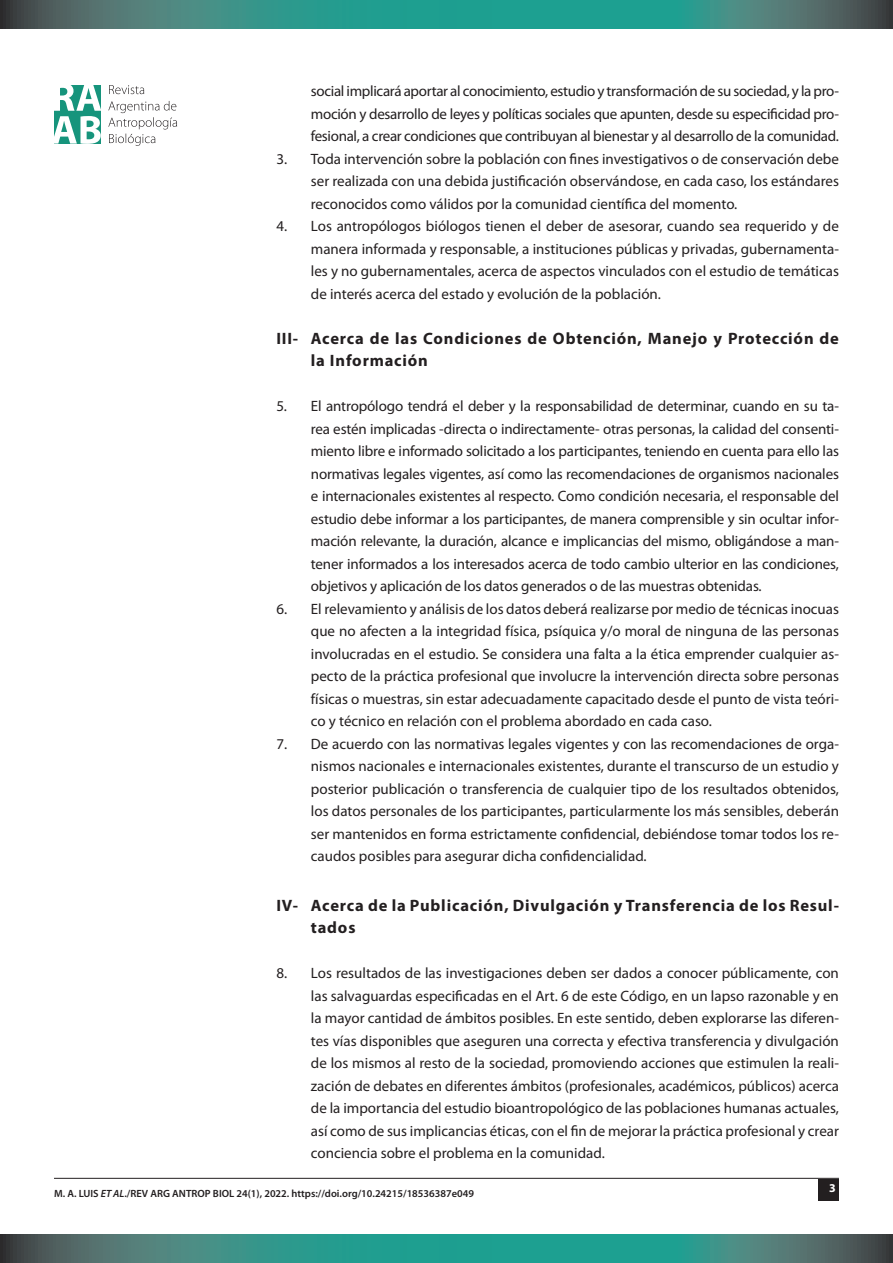
<style>
.page{position:relative;width:893px;height:1263px;background:#fff}
.page>*{position:absolute;margin:0;border:0;box-sizing:border-box;transform-origin:0 0}
.TITULOS_CUERPO{font:700 16.5px/22.5px "Myriad Pro";letter-spacing:.05em;color:#231f20}
.CUERPO{font:15px/22.5px "Myriad Pro";color:#231f20;text-align:justify}
.t1{font:700 12px "Myriad Pro";color:#fff}
.t2{font:600 10.5px "Myriad Pro";color:#231f20}
.s1{font-style:italic}
</style>
<div class="page">
<div style="left:819px;top:1179px;width:20px;height:21px;background:#231f20"></div>
<hr style="left:54px;top:1178px;width:785px;height:1px;background:#231f20">
<svg style="left:0;top:0;width:893px;height:28px;background:#36887f"></svg>
<svg style="left:0;top:1234px;width:893px;height:29px;background:#36887f"></svg>
<svg style="left:108px;top:101px;width:69px;height:45px"></svg>
<svg style="left:109px;top:85px;width:35px;height:9px"></svg>
<svg style="left:54px;top:85px;width:47px;height:59px"></svg>
<p class="CUERPO" style="left:311px;top:80px;width:530px">social implicará aportar al conocimiento, estudio y transformación de su sociedad, y la pro&shy;moción y desarrollo de leyes y políticas sociales que apunten, desde su especificidad pro&shy;fesional, a crear condiciones que contribuyan al bienestar y al desarrollo de la comunidad.</p>
<p class="CUERPO" style="left:311px;top:147px;width:530px;text-indent:-34px">3. Toda intervención sobre la población con fines investigativos o de conservación debe ser realizada con una debida justificación observándose, en cada caso, los estándares reconocidos como válidos por la comunidad científica del momento.</p>
<p class="CUERPO" style="left:311px;top:215px;width:530px;text-indent:-34px">4. Los antropólogos biólogos tienen el deber de asesorar, cuando sea requerido y de manera informada y responsable, a instituciones públicas y privadas, gubernamenta&shy;les y no gubernamentales, acerca de aspectos vinculados con el estudio de temáticas de interés acerca del estado y evolución de la población.</p>
<p class="TITULOS_CUERPO" style="left:311px;top:326px;width:530px;text-indent:-34px">III- Acerca de las Condiciones de Obtención, Manejo y Protección de la Información</p>
<p class="CUERPO" style="left:311px;top:395px;width:530px;text-indent:-34px">5. El antropólogo tendrá el deber y la responsabilidad de determinar, cuando en su ta&shy;rea estén implicadas -directa o indirectamente- otras personas, la calidad del consenti&shy;miento libre e informado solicitado a los participantes, teniendo en cuenta para ello las normativas legales vigentes, así como las recomendaciones de organismos nacionales e internacionales existentes al respecto. Como condición necesaria, el responsable del estudio debe informar a los participantes, de manera comprensible y sin ocultar infor&shy;mación relevante, la duración, alcance e implicancias del mismo, obligándose a man&shy;tener informados a los interesados acerca de todo cambio ulterior en las condiciones, objetivos y aplicación de los datos generados o de las muestras obtenidas.</p>
<p class="CUERPO" style="left:311px;top:597px;width:530px;text-indent:-34px">6. El relevamiento y análisis de los datos deberá realizarse por medio de técnicas inocuas que no afecten a la integridad física, psíquica y/o moral de ninguna de las personas involucradas en el estudio. Se considera una falta a la ética emprender cualquier as&shy;pecto de la práctica profesional que involucre la intervención directa sobre personas físicas o muestras, sin estar adecuadamente capacitado desde el punto de vista teóri&shy;co y técnico en relación con el problema abordado en cada caso.</p>
<p class="CUERPO" style="left:311px;top:732px;width:530px;text-indent:-34px">7. De acuerdo con las normativas legales vigentes y con las recomendaciones de orga&shy;nismos nacionales e internacionales existentes, durante el transcurso de un estudio y posterior publicación o transferencia de cualquier tipo de los resultados obtenidos, los datos personales de los participantes, particularmente los más sensibles, deberán ser mantenidos en forma estrictamente confidencial, debiéndose tomar todos los re&shy;caudos posibles para asegurar dicha confidencialidad.</p>
<p class="TITULOS_CUERPO" style="left:311px;top:893px;width:530px;text-indent:-34px">IV- Acerca de la Publicación, Divulgación y Transferencia de los Resul&shy;tados</p>
<p class="CUERPO" style="left:311px;top:962px;width:530px;text-indent:-34px">8. Los resultados de las investigaciones deben ser dados a conocer públicamente, con las salvaguardas especificadas en el Art. 6 de este Código, en un lapso razonable y en la mayor cantidad de ámbitos posibles. En este sentido, deben explorarse las diferen&shy;tes vías disponibles que aseguren una correcta y efectiva transferencia y divulgación de los mismos al resto de la sociedad, promoviendo acciones que estimulen la reali&shy;zación de debates en diferentes ámbitos (profesionales, académicos, públicos) acerca de la importancia del estudio bioantropológico de las poblaciones humanas actuales, así como de sus implicancias éticas, con el fin de mejorar la práctica profesional y crear conciencia sobre el problema en la comunidad.</p>
<p class="t2" style="left:54px;top:1187px;width:421px">M. A. LUIS <span class="s1">ET AL</span>./REV ARG ANTROP BIOL 24(1), 2022. https://doi.org/10.24215/18536387e049</p>
<p class="t1" style="left:829px;top:1180px;width:8px">3</p>
</div>
